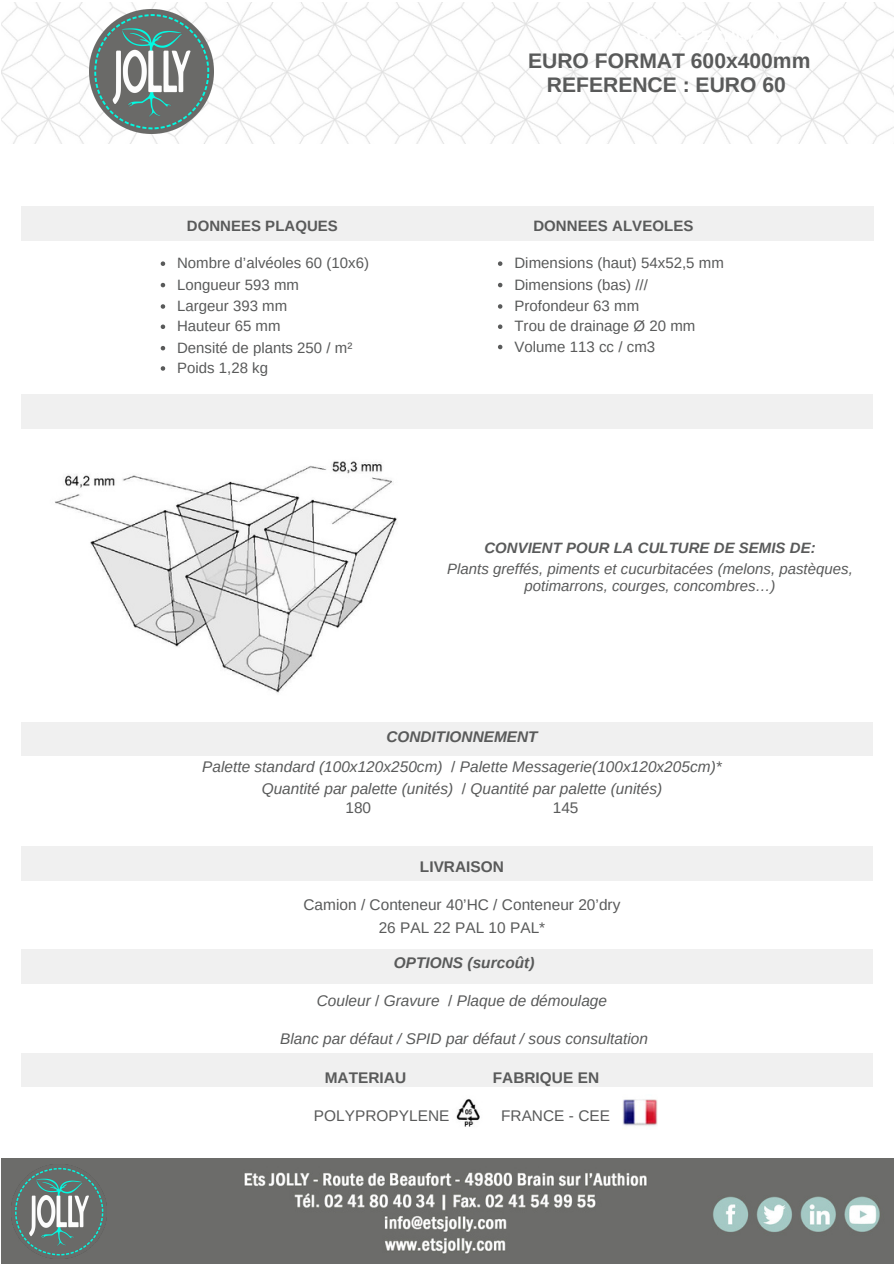
<style>
.page{position:relative;width:894px;height:1264px;background:#fff}
.page>*{position:absolute;margin:0;border:0;box-sizing:border-box;transform-origin:0 0}
.t1{font:700 21px/23.7px "Arimo";color:#595a5a;text-align:center}
.t2{font:italic 15.45px/29.2px "Arimo";color:#595a5a;text-align:center}
.t3{font:15.45px/22.5px "Arimo";color:#595a5a;text-align:center}
.t4{font:700 15.45px "Arimo";color:#595a5a}
.t5{font:italic 700 15.45px "Arimo";color:#595a5a}
.t6{font:15px/21px "Arimo";color:#595a5a}
.t7{font:italic 15px/17px "Arimo";color:#595a5a;text-align:center}
.t8{font:italic 700 15px "Arimo";letter-spacing:.005em;color:#595a5a}
.t9{font:700 15px "Arimo";letter-spacing:.005em;color:#595a5a}
.s1{font-weight:700}
.s2{font-style:normal}
</style>
<div class="page">
<div style="left:21px;top:395px;width:851px;height:34px;background:#f0f0f0"></div>
<div style="left:21px;top:206px;width:416px;height:34px;background:#f0f0f0"></div>
<div style="left:437px;top:206px;width:435px;height:34px;background:#f0f0f0"></div>
<div style="left:21px;top:722px;width:851px;height:34px;background:#f0f0f0"></div>
<div style="left:21px;top:846px;width:851px;height:34px;background:#f0f0f0"></div>
<div style="left:21px;top:949px;width:851px;height:35px;background:#f0f0f0"></div>
<div style="left:21px;top:1053px;width:416px;height:34px;background:#f0f0f0"></div>
<div style="left:437px;top:1053px;width:435px;height:34px;background:#f0f0f0"></div>
<img style="left:55px;top:461px;width:342px;height:232px">
<img style="left:456px;top:1099px;width:24px;height:28px">
<img style="left:622px;top:1099px;width:35px;height:27px">
<img style="left:1px;top:3px;width:892px;height:140px">
<svg style="left:161px;top:261px;width:4px;height:5px"></svg>
<svg style="left:161px;top:283px;width:4px;height:4px"></svg>
<svg style="left:161px;top:304px;width:4px;height:5px"></svg>
<svg style="left:161px;top:324px;width:4px;height:5px"></svg>
<svg style="left:161px;top:346px;width:4px;height:4px"></svg>
<svg style="left:161px;top:366px;width:4px;height:5px"></svg>
<svg style="left:498px;top:261px;width:4px;height:5px"></svg>
<svg style="left:498px;top:283px;width:4px;height:4px"></svg>
<svg style="left:498px;top:304px;width:4px;height:5px"></svg>
<svg style="left:498px;top:324px;width:4px;height:5px"></svg>
<svg style="left:498px;top:345px;width:4px;height:4px"></svg>
<img style="left:1px;top:1158px;width:892px;height:105px">
<img style="left:11px;top:1164px;width:95px;height:94px">
<img style="left:89px;top:9px;width:124px;height:124px">
<p class="t9" style="left:187px;top:217px;width:152px">DONNEES PLAQUES</p>
<p class="t6" style="left:177px;top:252px;width:193px">Nombre d’alvéoles 60 (10x6)<br>Longueur 593 mm<br>Largeur 393 mm<br>Hauteur 65 mm<br>Densité de plants 250 / m²<br>Poids 1,28 kg</p>
<h1 class="t1" style="left:528px;top:49px;width:284px">EURO FORMAT 600x400mm<br>REFERENCE : EURO 60</h1>
<p class="t9" style="left:533px;top:217px;width:161px">DONNEES ALVEOLES</p>
<p class="t6" style="left:514px;top:252px;width:211px">Dimensions (haut) 54x52,5 mm<br>Dimensions (bas) ///<br>Profondeur 63 mm<br>Trou de drainage Ø 20 mm<br>Volume 113 cc / cm3</p>
<p class="t8" style="left:484px;top:539px;width:333px">CONVIENT POUR LA CULTURE DE SEMIS DE:</p>
<p class="t7" style="left:447px;top:560px;width:407px">Plants greffés, piments et cucurbitacées (melons, pastèques, potimarrons, courges, concombres…)</p>
<p class="t2" style="left:202px;top:722px;width:521px"><span class="s1">CONDITIONNEMENT<br></span>Palette standard (100x120x250cm) <span class="s2">/</span> Palette Messagerie(100x120x205cm)*</p>
<p class="t2" style="left:345px;top:779px;width:318px;line-height:19.2px;text-align:left;text-indent:-84px">Quantité par palette (unités) <span class="s2">/</span> Quantité par palette (unités)<br><span class="s2">180</span></p>
<p class="t3" style="left:552px;top:796px;width:27px">145</p>
<p class="t4" style="left:420px;top:858px;width:85px">LIVRAISON</p>
<p class="t3" style="left:303px;top:893px;width:318px">Camion / Conteneur 40’HC / Conteneur 20’dry<br>26 PAL 22 PAL 10 PAL*</p>
<p class="t5" style="left:393px;top:953px;width:142px">OPTIONS (surcoût)</p>
<p class="t2" style="left:317px;top:986px;width:292px">Couleur <span class="s2">/</span> Gravure <span class="s2">/</span> Plaque de démoulage</p>
<p class="t2" style="left:280px;top:1024px;width:369px">Blanc par défaut / SPID par défaut / sous consultation</p>
<p class="t4" style="left:324px;top:1068px;width:83px">MATERIAU</p>
<p class="t4" style="left:492px;top:1068px;width:108px">FABRIQUE EN</p>
<p class="t3" style="left:314px;top:1104px;width:137px">POLYPROPYLENE</p>
<p class="t3" style="left:501px;top:1104px;width:110px">FRANCE - CEE</p>
</div>
